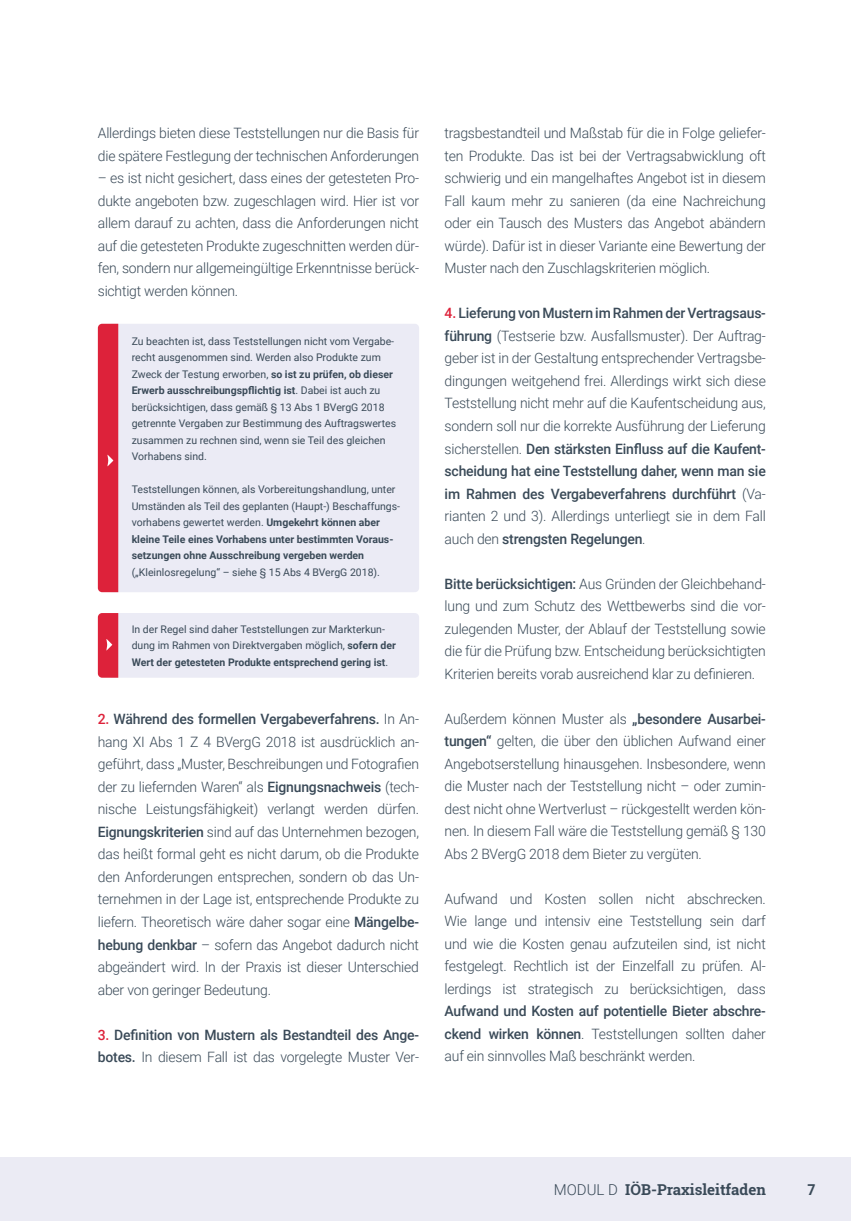
<style>
.page{position:relative;width:851px;height:1221px;background:#fff}
.page>*{position:absolute;margin:0;border:0;box-sizing:border-box;transform-origin:0 0}
.t1{font:700 15px "Roboto Slab";color:#3a4a58}
.t2{font:700 15px "Roboto";color:#3a4a58}
.Ü2{font:300 14.25px/22.5px "Roboto";letter-spacing:-.015em;color:#3a4a58;text-align:justify}
.Ü2-2{font:500 14.25px/22.5px "Roboto";letter-spacing:-.015em;color:#3a4a58}
.Fußnote{font:10.5px/16.5px "Roboto";color:#3a4a58}
.s1{font-weight:700}
.s2{font-weight:500;color:#dd223a}
.s3{font-weight:500}
.s4{color:#dd223a}
.s5{font-weight:300}
.s6{font-family:"Roboto";font-weight:300}
</style>
<div class="page">
<div style="left:0;top:1157px;width:850px;height:63px;background:#ebebf4"></div>
<div style="left:108px;top:324px;width:311px;height:268px;background:#ebebf5;border-radius:4px"></div>
<div style="left:98px;top:324px;width:20px;height:268px;background:#dd223a"></div>
<div style="left:108px;top:613px;width:311px;height:64px;background:#ebebf5;border-radius:4px"></div>
<svg style="left:98px;top:613px;width:20px;height:64px"></svg>
<p class="Ü2" style="left:98px;top:121px;width:323px">Allerdings bieten diese Teststellungen nur die Basis für die spätere Festlegung der technischen Anforderungen</p>
<p class="Ü2" style="left:98px;top:166px;width:323px">– es ist nicht gesichert, dass eines der getesteten Pro&shy;dukte angeboten bzw. zugeschlagen wird. Hier ist vor allem darauf zu achten, dass die Anforderungen nicht auf die getesteten Produkte zugeschnitten werden dür&shy;fen, sondern nur allgemeingültige Erkenntnisse berück&shy;sichtigt werden können.</p>
<p class="Fußnote" style="left:132px;top:332px;width:266px">Zu beachten ist, dass Teststellungen nicht vom Vergabe&shy;recht ausgenommen sind. Werden also Produkte zum Zweck der Testung erworben, <span class="s1">so ist zu prüfen, ob dieser Erwerb ausschreibungspflichtig ist</span>. Dabei ist auch zu berücksichtigen, dass gemäß § 13 Abs 1 BVergG 2018 getrennte Vergaben zur Bestimmung des Auftragswertes zusammen zu rechnen sind, wenn sie Teil des gleichen Vorhabens sind.</p>
<p class="Fußnote" style="left:132px;top:481px;width:270px">Teststellungen können, als Vorbereitungshandlung, unter Umständen als Teil des geplanten (Haupt-) Beschaffungs&shy;vorhabens gewertet werden. <span class="s1">Umgekehrt können aber kleine Teile eines Vorhabens unter bestimmten Voraus&shy;setzungen ohne Ausschreibung vergeben werden </span>(„Kleinlosregelung“ – siehe § 15 Abs 4 BVergG 2018).</p>
<p class="Fußnote" style="left:132px;top:620px;width:266px">In der Regel sind daher Teststellungen zur Markterkun&shy;dung im Rahmen von Direktvergaben möglich, <span class="s1">sofern der<br>Wert der getesteten Produkte entsprechend gering ist</span>.</p>
<p class="Ü2" style="left:98px;top:707px;width:323px"><span class="s2">2.</span> <span class="s3">Während des formellen Vergabeverfahrens.</span> In An&shy;hang XI Abs 1 Z 4 BVergG 2018 ist ausdrücklich an&shy;geführt, dass „Muster, Beschreibungen und Fotografien der zu liefernden Waren“ als <span class="s3">Eignungsnachweis</span> (tech&shy;nische Leistungsfähigkeit) verlangt werden dürfen.<br><span class="s3">Eignungskriterien</span> sind auf das Unternehmen bezogen, das heißt formal geht es nicht darum, ob die Produkte den Anforderungen entsprechen, sondern ob das Un&shy;ternehmen in der Lage ist, entsprechende Produkte zu liefern. Theoretisch wäre daher sogar eine <span class="s3">Mängelbe&shy;hebung denkbar</span> – sofern das Angebot dadurch nicht abgeändert wird. In der Praxis ist dieser Unterschied aber von geringer Bedeutung.</p>
<p class="Ü2-2" style="left:98px;top:1022px;width:323px"><span class="s4">3.</span> Definition von Mustern als Bestandteil des Ange&shy;botes. <span class="s5">In diesem Fall ist das vorgelegte Muster Ver-</span></p>
<p class="Ü2" style="left:444px;top:121px;width:323px">tragsbestandteil und Maßstab für die in Folge geliefer&shy;ten Produkte. Das ist bei der Vertragsabwicklung oft schwierig und ein mangelhaftes Angebot ist in diesem Fall kaum mehr zu sanieren (da eine Nachreichung oder ein Tausch des Musters das Angebot abändern würde). Dafür ist in dieser Variante eine Bewertung der Muster nach den Zuschlagskriterien möglich.</p>
<p class="Ü2" style="left:444px;top:301px;width:323px"><span class="s2">4.</span> <span class="s3">Lieferung von Mustern im Rahmen der Vertragsaus&shy;führung</span> (Testserie bzw. Ausfallsmuster). Der Auftrag&shy;geber ist in der Gestaltung entsprechender Vertragsbe&shy;dingungen weitgehend frei. Allerdings wirkt sich diese Teststellung nicht mehr auf die Kaufentscheidung aus, sondern soll nur die korrekte Ausführung der Lieferung sicherstellen. <span class="s3">Den stärksten Einfluss auf die Kaufent&shy;scheidung hat eine Teststellung daher, wenn man sie im Rahmen des Vergabeverfahrens durchführt</span> (Va&shy;rianten 2 und 3). Allerdings unterliegt sie in dem Fall auch den <span class="s3">strengsten Regelungen</span>.</p>
<p class="Ü2" style="left:444px;top:571px;width:323px"><span class="s3">Bitte berücksichtigen:</span> Aus Gründen der Gleichbehand&shy;lung und zum Schutz des Wettbewerbs sind die vor&shy;zulegenden Muster, der Ablauf der Teststellung sowie die für die Prüfung bzw. Entscheidung berücksichtigten Kriterien bereits vorab ausreichend klar zu definieren.</p>
<p class="Ü2" style="left:444px;top:706px;width:323px">Außerdem können Muster als <span class="s3">„besondere Ausarbei&shy;tungen“</span> gelten, die über den üblichen Aufwand einer Angebotserstellung hinausgehen. Insbesondere, wenn die Muster nach der Teststellung nicht – oder zumin&shy;dest nicht ohne Wertverlust – rückgestellt werden kön&shy;nen. In diesem Fall wäre die Teststellung gemäß § 130<br>Abs 2 BVergG 2018 dem Bieter zu vergüten.</p>
<p class="Ü2" style="left:444px;top:886px;width:323px">Aufwand und Kosten sollen nicht abschrecken.<br>Wie lange und intensiv eine Teststellung sein darf und wie die Kosten genau aufzuteilen sind, ist nicht festgelegt. Rechtlich ist der Einzelfall zu prüfen. Al&shy;lerdings ist strategisch zu berücksichtigen, dass <span class="s3">Aufwand und Kosten auf potentielle Bieter abschre&shy;ckend wirken können</span>. Teststellungen sollten daher auf ein sinnvolles Maß beschränkt werden.</p>
<p class="t1" style="left:553px;top:1178px;width:214px"><span class="s6">MODUL D</span> IÖB-Praxisleitfaden</p>
<p class="t2" style="left:807px;top:1178px;width:9px">7</p>
</div>
